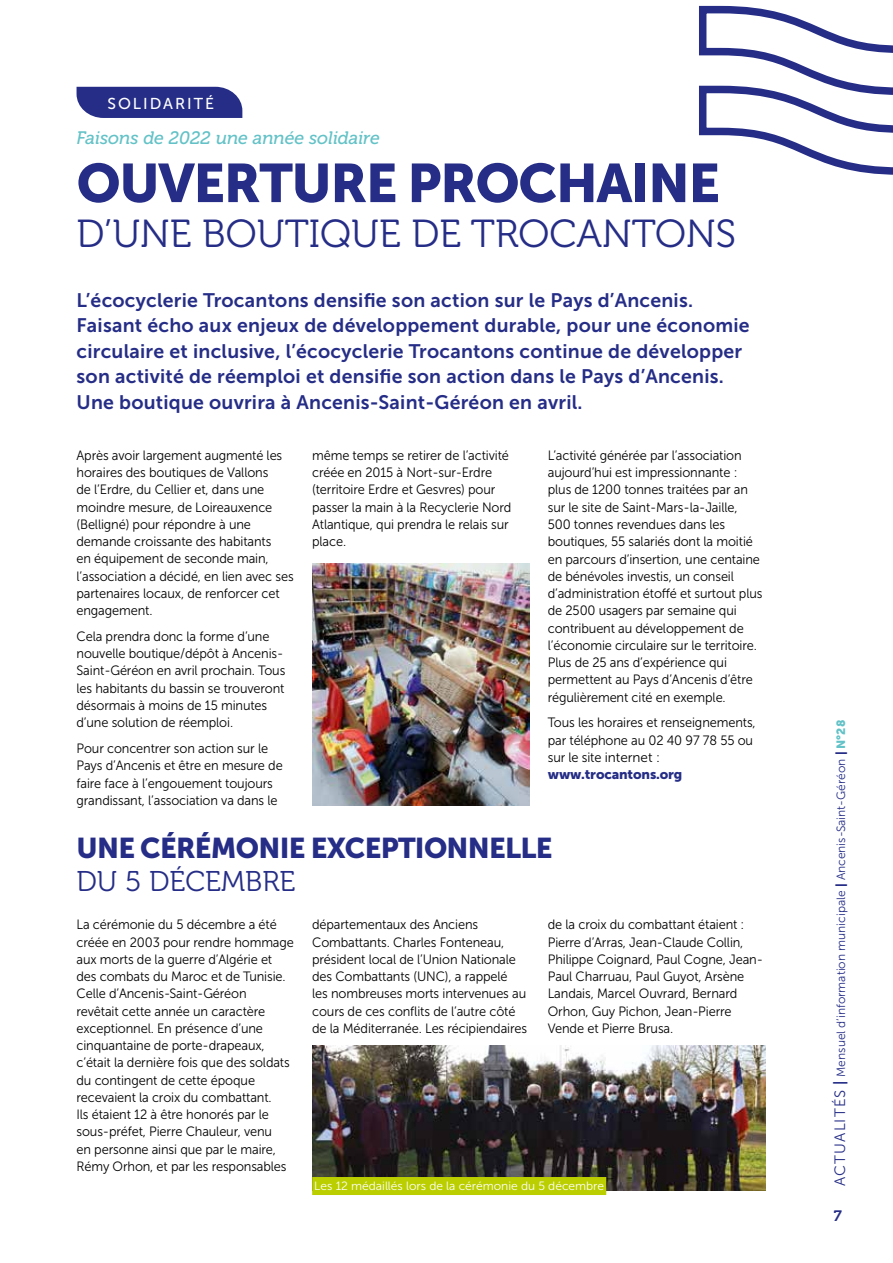
<style>
.page{position:relative;width:893px;height:1263px;background:#fff}
.page>*{position:absolute;margin:0;border:0;box-sizing:border-box;transform-origin:0 0}
.t1{font:54px "Museo Sans 900";letter-spacing:-.025em;color:#252d86}
.t2{font:39px "Museo 300";color:#252d86}
.t3{font:28.5px "Museo Sans 900";letter-spacing:-.025em;color:#252d86}
.t4{font:28.5px "Museo 300";color:#252d86}
.t5{font:19.5px/25.5px "Museo Sans 700";letter-spacing:.01em;color:#252d86}
.t6{font:italic 18px "Museo 500";color:#63c2c7}
.t7{font:15.75px "Museo Sans 500";letter-spacing:.125em;color:#fff}
.t8{font:15px "Museo 700";color:#252d86}
.t9{font:13.5px/17.2px "Museo Sans 300";letter-spacing:-.01em;color:#000;scale:.95 1}
.t10{font:13.5px "Museo Sans 900";letter-spacing:-.01em;color:#252d86}
.t11{font:12px "Museo Sans 300";color:#252d86}
.t12{font:12px "Museo Sans 300";color:#fff}
.s1{font-size:15px}
.s2{font-family:"Museo Sans 700";font-size:15px}
.s3{font-family:"Museo Sans 900"}
.s4{font-family:"Museo Sans 900";color:#63c2c7}
</style>
<div class="page">
<svg style="left:699px;top:5px;width:194px;height:170px"></svg>
<div style="left:77px;top:87px;width:165px;height:31px;background:#252d86"></div>
<img style="left:312px;top:1045px;width:453px;height:146px">
<div style="left:312px;top:1177px;width:294px;height:18px;background:#bbcf00"></div>
<img style="left:312px;top:563px;width:218px;height:243px">
<p class="t7" style="left:107px;top:95px;width:98px">SOLIDARITÉ</p>
<h3 class="t6" style="left:77px;top:127px;width:305px">Faisons de 2022 une année solidaire</h3>
<h1 class="t1" style="left:77px;top:153px;width:606px">OUVERTURE PROCHAINE</h1>
<h2 class="t2" style="left:77px;top:213px;width:661px">D’UNE BOUTIQUE DE TROCANTONS</h2>
<p class="t5" style="left:77px;top:287px;width:675px">L’écocyclerie Trocantons densifie son action sur le Pays d’Ancenis.<br>Faisant écho aux enjeux de développement durable, pour une économie circulaire et inclusive, l’écocyclerie Trocantons continue de développer son activité de réemploi et densifie son action dans le Pays d’Ancenis.<br>Une boutique ouvrira à Ancenis-Saint-Géréon en avril.</p>
<p class="t9" style="left:77px;top:447px;width:230px">Après avoir largement augmenté les horaires des boutiques de Vallons<br>de l’Erdre, du Cellier et, dans une moindre mesure, de Loireauxence (Belligné) pour répondre à une demande croissante des habitants<br>en équipement de seconde main, l’association a décidé, en lien avec ses partenaires locaux, de renforcer cet engagement.</p>
<p class="t9" style="left:77px;top:628px;width:221px">Cela prendra donc la forme d’une nouvelle boutique/dépôt à Ancenis-Saint-Géréon en avril prochain. Tous les habitants du bassin se trouveront désormais à moins de 15 minutes d’une solution de réemploi.</p>
<p class="t9" style="left:77px;top:740px;width:219px">Pour concentrer son action sur le Pays d’Ancenis et être en mesure de faire face à l’engouement toujours grandissant, l’association va dans le</p>
<p class="t9" style="left:312px;top:447px;width:211px">même temps se retirer de l’activité créée en 2015 à Nort-sur-Erdre (territoire Erdre et Gesvres) pour passer la main à la Recyclerie Nord<br>Atlantique, qui prendra le relais sur place.</p>
<p class="t9" style="left:548px;top:447px;width:227px">L’activité générée par l’association aujourd’hui est impressionnante : plus de 1 200 tonnes traitées par an sur le site de Saint-Mars-la-Jaille, 500 tonnes revendues dans les boutiques, 55 salariés dont la moitié en parcours d’insertion, une centaine de bénévoles investis, un conseil d’administration étoffé et surtout plus de 2 500 usagers par semaine qui contribuent au développement de l’économie circulaire sur le territoire.<br>Plus de 25 ans d’expérience qui permettent au Pays d’Ancenis d’être régulièrement cité en exemple.</p>
<p class="t9" style="left:548px;top:714px;width:220px">Tous les horaires et renseignements, par téléphone au 02 40 97 78 55 ou sur le site internet :</p>
<p class="t10" style="left:548px;top:766px;width:136px">www.trocantons.org</p>
<h3 class="t3" style="left:77px;top:831px;width:369px">UNE CÉRÉMON IE EXCEPTIONNE</h3>
<h3 class="t3" style="left:505px;top:831px;width:45px">LLE</h3>
<h3 class="t4" style="left:77px;top:865px;width:220px">DU 5 DÉCEMBRE</h3>
<p class="t9" style="left:77px;top:916px;width:230px">La cérémonie du 5 décembre a été créée en 2003 pour rendre hommage aux morts de la guerre d’Algérie et des combats du Maroc et de Tunisie.<br>Celle d’Ancenis-Saint-Géréon<br>revêtait cette année un caractère exceptionnel. En présence d’une cinquantaine de porte-drapeaux, c’était la dernière fois que des soldats du contingent de cette époque recevaient la croix du combattant.<br>I ls étaient 12 à être honorés par le sous-préfet, Pierre Chauleur, venu<br>en personne ainsi que par le maire, Rémy Orhon, et par les responsables</p>
<p class="t9" style="left:312px;top:916px;width:228px">départementaux des Anciens Combattants. Charles Fonteneau, président local de l’U nion Nationale des Combattants (U NC), a rappelé<br>les nombreuses morts intervenues au cours de ces conflits de l’autre côté de la Méditerranée. Les récipiendaires</p>
<p class="t9" style="left:548px;top:916px;width:228px">de la croix du combattant étaient :<br>Pierre d’Arras, Jean-Claude Collin, Philippe Coignard, Paul Cogne, Jean-Paul Charruau, Paul Guyot, Arsène Landais, Marcel Ouvrard, Bernard Orhon, Guy Pichon, Jean-Pierre Vende et Pierre Brusa.</p>
<p class="t12" style="left:314px;top:1179px;width:291px">Les 12 médaillés lors de la cérémonie du 5 décembre</p>
<p class="t11" style="left:834px;top:1186px;width:467px;rotate:-90deg"><span class="s1">actualités</span> <span class="s2">|</span> Mensuel d’information municipale <span class="s3">|</span> Ancenis-Saint-Géréon <span class="s3">|</span> <span class="s4">N°28</span></p>
<p class="t8" style="left:834px;top:1207px;width:10px">7</p>
</div>
